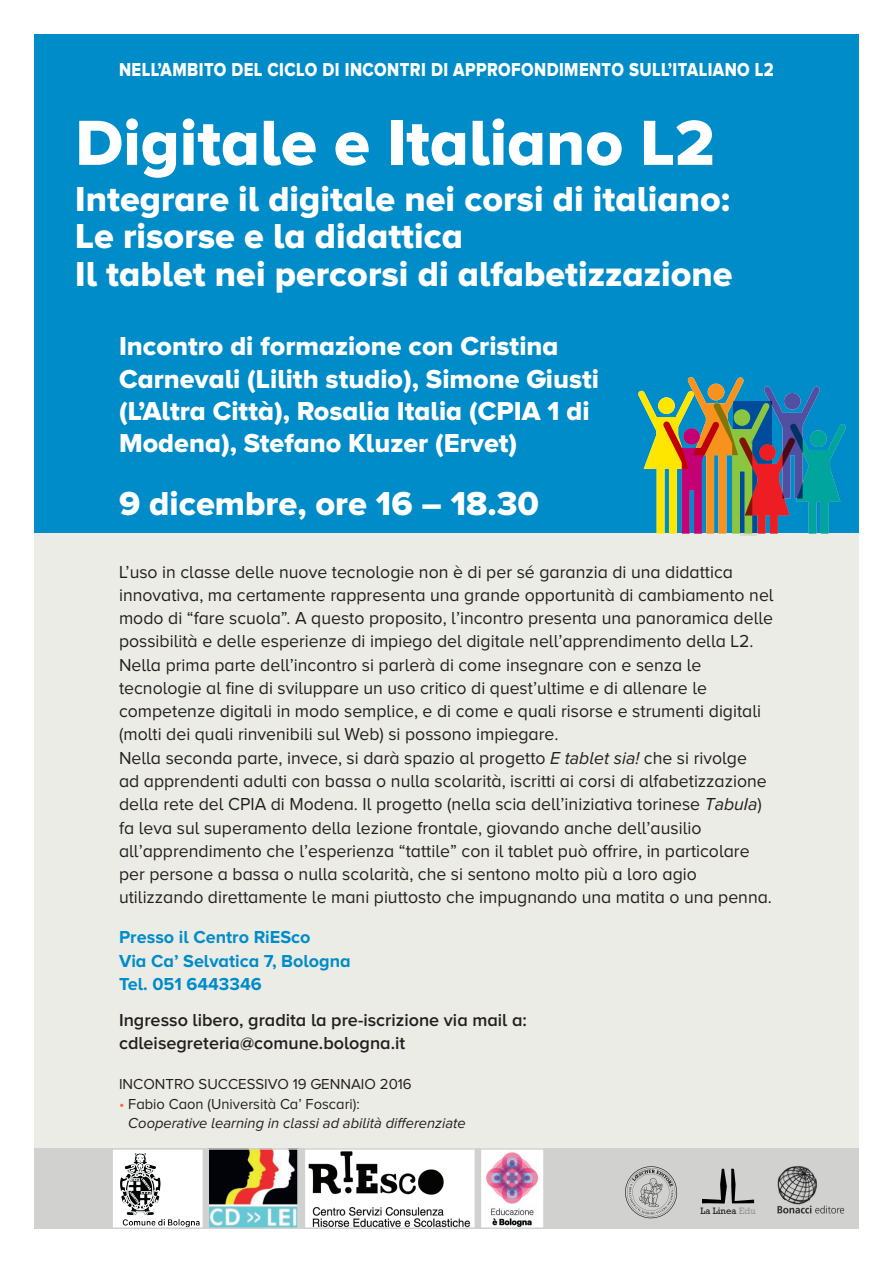
<style>
.page{position:relative;width:893px;height:1263px;background:#fff}
.page>*{position:absolute;margin:0;border:0;box-sizing:border-box;transform-origin:0 0}
.t1{font:66px "Proxima Nova A Extrabld";color:#fff}
.t2{font:36px/37.5px "Proxima Nova A Extrabld";color:#fff}
.t3{font:34.5px "Proxima Nova A Extrabld";color:#fff}
.t4{font:27px/32.4px "Proxima Nova A Extrabld";color:#fff}
.t5{font:19.5px "Proxima Nova A Extrabld";letter-spacing:.025em;color:#fff;scale:.84 1}
.t6{font:18px/23.2px "Proxima Nova A";color:#231f20}
.t7{font:600 18px/23.2px "Proxima Nova A";color:#231f20}
.t8{font:700 18px/23.2px "Proxima Nova A";color:#008cc8}
.t9{font:italic 15px/19.5px "Proxima Nova A";color:#231f20}
.t10{font:15px "Proxima Nova A";color:#231f20}
.t11{font:9.45px "Rockwell";color:#231f20}
.s1{font-style:italic}
.s2{font-style:normal;color:#f36e31}
.s3{font-style:normal}
.s4{color:#97999a}
</style>
<div class="page">
<div style="left:34px;top:34px;width:825px;height:504px;background:#008cc8"></div>
<div style="left:34px;top:534px;width:825px;height:648px;background:#ecece7"></div>
<div style="left:34px;top:1148px;width:825px;height:81px;background:#d1d2cf"></div>
<img style="left:210px;top:1151px;width:86px;height:75px">
<div style="left:207px;top:1148px;width:92px;height:81px;border:2px solid #d1d2cf"></div>
<img style="left:114px;top:1151px;width:87px;height:75px">
<div style="left:111px;top:1148px;width:93px;height:81px;border:2px solid #d1d2cf"></div>
<img style="left:307px;top:1151px;width:166px;height:75px">
<div style="left:304px;top:1148px;width:172px;height:81px;border:2px solid #d1d2cf"></div>
<img style="left:483px;top:1151px;width:59px;height:75px">
<div style="left:480px;top:1148px;width:65px;height:81px;border:2px solid #d1d2cf"></div>
<svg style="left:702px;top:1168px;width:52px;height:35px"></svg>
<img style="left:777px;top:1166px;width:40px;height:38px">
<img style="left:777px;top:1204px;width:68px;height:10px">
<svg style="left:625px;top:1166px;width:53px;height:53px"></svg>
<div style="left:706px;top:449px;width:8px;height:85px;background:#f7931d"></div>
<div style="left:718px;top:449px;width:8px;height:85px;background:#f7931d"></div>
<div style="left:657px;top:463px;width:7px;height:71px;background:#ffe601"></div>
<div style="left:669px;top:463px;width:8px;height:71px;background:#ffe601"></div>
<div style="left:682px;top:460px;width:8px;height:74px;background:#c30175"></div>
<div style="left:694px;top:460px;width:8px;height:74px;background:#c30175"></div>
<div style="left:809px;top:496px;width:7px;height:38px;background:#00a59e"></div>
<div style="left:821px;top:496px;width:8px;height:38px;background:#00a59e"></div>
<div style="left:732px;top:441px;width:8px;height:93px;background:#8bc63e"></div>
<div style="left:744px;top:441px;width:8px;height:93px;background:#8bc63e"></div>
<div style="left:758px;top:510px;width:7px;height:24px;background:#ee1d23"></div>
<div style="left:770px;top:510px;width:8px;height:24px;background:#ee1d23"></div>
<svg style="left:638px;top:377px;width:208px;height:138px"></svg>
<div style="left:759px;top:444px;width:17px;height:17px;background:#ee1d23;border-radius:50%"></div>
<p class="t5" style="left:119px;top:58px;width:781px">NELL’AMBITO DEL CICLO DI INCONTRI DI APPROFONDIMENTO SULL’ITALIANO L2</p>
<h1 class="t1" style="left:75px;top:105px;width:641px">Digitale e Italiano L2</h1>
<h2 class="t2" style="left:75px;top:179px;width:659px">Integrare il digitale nei corsi di italiano:<br>Le risorse e la didattica<br>Il tablet nei percorsi di alfabetizzazione</h2>
<h3 class="t4" style="left:119px;top:329px;width:481px">Incontro di formazione con Cristina Carnevali (Lilith studio), Simone Giusti (L’Altra Città), Rosalia Italia (CPIA 1 di Modena), Stefano Kluzer (Ervet)</h3>
<h3 class="t3" style="left:119px;top:484px;width:422px">9 dicembre, ore 16 – 18.30</h3>
<p class="t6" style="left:119px;top:560px;width:656px">L’uso in classe delle nuove tecnologie non è di per sé garanzia di una didattica innovativa, ma certamente rappresenta una grande opportunità di cambiamento nel modo di “fare scuola”. A questo proposito, l’incontro presenta una panoramica delle possibilità e delle esperienze di impiego del digitale nell’apprendimento della L2.<br>Nella prima parte dell’incontro si parlerà di come insegnare con e senza le tecnologie al fine di sviluppare un uso critico di quest’ultime e di allenare le competenze digitali in modo semplice, e di come e quali risorse e strumenti digitali (molti dei quali rinvenibili sul Web) si possono impiegare.<br>Nella seconda parte, invece, si darà spazio al progetto <span class="s1">E tablet sia!</span> che si rivolge<br>ad apprendenti adulti con bassa o nulla scolarità, iscritti ai corsi di alfabetizzazione della rete del CPIA di Modena. Il progetto (nella scia dell’iniziativa torinese <span class="s1">TabuIa</span>) fa leva sul superamento della lezione frontale, giovando anche dell’ausilio all’apprendimento che l’esperienza “tattile” con il tablet può offrire, in particolare per persone a bassa o nulla scolarità, che si sentono molto più a loro agio utilizzando direttamente le mani piuttosto che impugnando una matita o una penna.</p>
<p class="t8" style="left:119px;top:925px;width:233px">Presso il Centro RiESco<br>Via Ca’ Selvatica 7, Bologna<br>Tel. 051 6443346</p>
<p class="t7" style="left:119px;top:1008px;width:409px">Ingresso libero, gradita la pre-iscrizione via mail a: cdleisegreteria@comune.bologna.it</p>
<p class="t10" style="left:119px;top:1076px;width:294px">INCONTRO SUCCESSIVO 19 GENNAIO 2016</p>
<p class="t9" style="left:128px;top:1094px;width:339px;text-indent:-9px"><span class="s2">•</span> <span class="s3">Fabio Caon (Università Ca’ Foscari):<br></span>Cooperative learning in classi ad abilità differenziate</p>
<p class="t11" style="left:701px;top:1205px;width:57px">La Linea <span class="s4">Edu</span></p>
</div>
